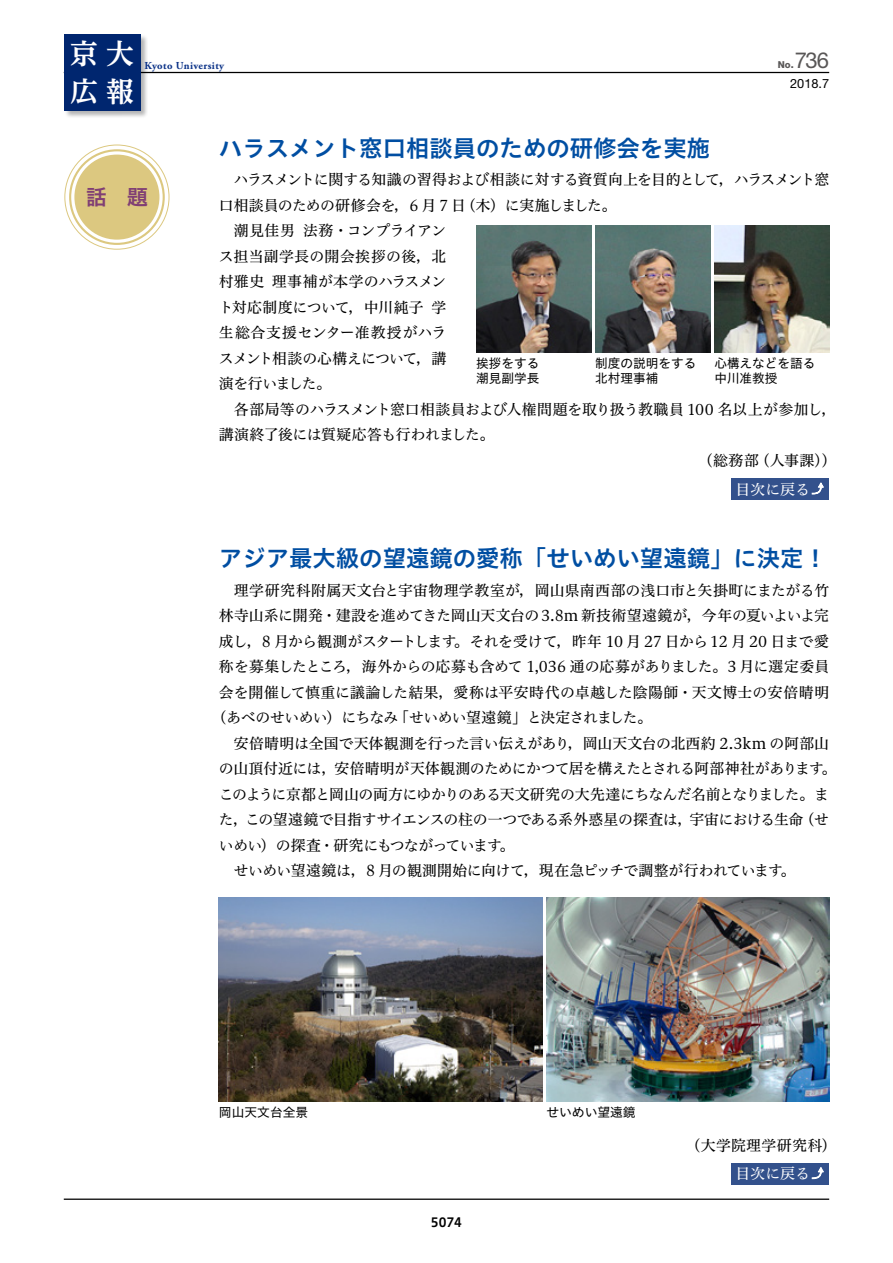
<style>
.page{position:relative;width:893px;height:1263px;background:#fff}
.page>*{position:absolute;margin:0;border:0;box-sizing:border-box;transform-origin:0 0}
.t1{font:700 27.75px/38.2px "UD Reimin Pro";color:#fff}
.t2{font:23.4px "Hiragino UD Sans Std W6";color:#004ea2}
.t3{font:22.05px "Helvetica Neue LT Std";color:#595757}
.t4{font:21.3px "Hiragino UD Sans Std W6";color:#803f74}
.t5{font:14.85px "Hiragino UD Serif Std N W4";letter-spacing:-.02em;color:#000}
.t6{font:14.85px "Hiragino UD Serif Std N W4";letter-spacing:-.045em;color:#000}
.t7{font:14.85px "Hiragino UD Serif Std N W4";letter-spacing:.015em;color:#000}
.t8{font:14.85px/28.8px "Hiragino UD Serif Std N W4";letter-spacing:.01em;color:#000}
.t9{font:14.85px "Hiragino UD Serif Std N W4";letter-spacing:-.04em;color:#000}
.t10{font:14.85px "Hiragino UD Serif Std N W4";letter-spacing:-.055em;color:#000}
.t11{font:14.85px "Hiragino UD Serif Std N W4";letter-spacing:-.06em;color:#000}
.t12{font:14.85px "Hiragino UD Serif Std N W4";letter-spacing:.025em;color:#000}
.t13{font:14.85px "Hiragino UD Serif Std N W4";color:#000}
.t14{font:14.85px "Hiragino UD Serif Std N W4";letter-spacing:.04em;color:#000}
.t15{font:14.85px "Hiragino UD Serif Std N W4";letter-spacing:-.07em;color:#000}
.t16{font:14.85px "Hiragino UD Serif Std N W4";color:#fff}
.t17{font:12.75px/14.9px "Hiragino UD Sans Std W4";color:#000}
.t18{font:12.75px "Helvetica Neue LT Std";color:#000}
.t19{font:12.75px "Hiragino UD Sans Std W6";color:#000}
.t20{font:700 10.65px "Adobe Garamond Pro";letter-spacing:.04em;color:#0c3388}
.t21{font:800 9.6px "Helvetica Neue LT Std";color:#595757}
.s1{font-family:"Shin Go Pr 6 N";font-weight:900}
.s2{color:#fff}
.s3{font-family:"Shin Go Pr 6 N";font-weight:900;color:#fff}
</style>
<div class="page">
<hr style="left:64px;top:1198px;width:765px;height:2px;background:#000">
<hr style="left:64px;top:72px;width:765px;height:1px;background:#000">
<div style="left:64px;top:35px;width:84px;height:84px;background:#000;opacity:.3"></div>
<div style="left:64px;top:34px;width:76px;height:77px;background:#00266f"></div>
<div style="left:69px;top:149px;width:96px;height:96px;border:2px solid #dcc880;border-radius:50%"></div>
<div style="left:74px;top:155px;width:85px;height:85px;background:#dcc880;border-radius:50%"></div>
<div style="left:731px;top:478px;width:98px;height:22px;background:#33518c"></div>
<svg style="left:811px;top:482px;width:13px;height:13px"></svg>
<div style="left:731px;top:1163px;width:98px;height:21px;background:#33518c"></div>
<svg style="left:811px;top:1167px;width:13px;height:13px"></svg>
<img style="left:714px;top:225px;width:115px;height:128px">
<img style="left:595px;top:225px;width:115px;height:128px">
<img style="left:476px;top:225px;width:115px;height:128px">
<img style="left:219px;top:897px;width:323px;height:204px">
<img style="left:546px;top:897px;width:283px;height:204px">
<h1 class="t1" style="left:70px;top:34px;width:65px">京大広報</h1>
<p class="t20" style="left:145px;top:59px;width:81px">Kyoto University</p>
<p class="t21" style="left:778px;top:59px;width:17px">No.</p>
<h3 class="t3" style="left:795px;top:47px;width:36px">736</h3>
<p class="t18" style="left:790px;top:76px;width:41px">2018.7</p>
<h3 class="t4" style="left:86px;top:181px;width:64px">話　題</h3>
<h2 class="t2" style="left:219px;top:130px;width:493px">ハラスメント窓口相談員のための研修会を実施</h2>
<p class="t10" style="left:234px;top:168px;width:597px">ハラスメントに関する知識の習得および相談に対する資質向上を目的として，ハラスメント窓</p>
<p class="t5" style="left:219px;top:194px;width:399px">口相談員のための研修会を，6 月 7 日（木）に実施しました。</p>
<p class="t5" style="left:234px;top:219px;width:214px">潮見佳男 法務・コンプライアン</p>
<p class="t12" style="left:219px;top:245px;width:229px">ス担当副学長の開会挨拶の後，北</p>
<p class="t7" style="left:219px;top:270px;width:229px">村雅史 理事補が本学のハラスメン</p>
<p class="t13" style="left:219px;top:296px;width:229px">ト対応制度について，中川純子 学</p>
<p class="t14" style="left:219px;top:322px;width:229px">生総合支援センター准教授がハラ</p>
<p class="t11" style="left:219px;top:347px;width:229px">スメント相談の心構えについて，講</p>
<p class="t15" style="left:219px;top:373px;width:114px">演を行いました。</p>
<p class="t5" style="left:234px;top:398px;width:604px">各部局等のハラスメント窓口相談員および人権問題を取り扱う教職員 100 名以上が参加し，</p>
<p class="t5" style="left:219px;top:424px;width:277px">講演終了後には質疑応答も行われました。</p>
<p class="t5" style="left:698px;top:449px;width:140px">（総務部（人事課））</p>
<p class="t16" style="left:736px;top:478px;width:91px">目次に戻る<span class="s1">⤴</span></p>
<p class="t17" style="left:714px;top:355px;width:103px">心構えなどを語る中川准教授</p>
<p class="t17" style="left:595px;top:355px;width:103px">制度の説明をする北村理事補</p>
<p class="t17" style="left:476px;top:355px;width:65px">挨拶をする潮見副学長</p>
<h2 class="t2" style="left:219px;top:540px;width:610px">アジア最大級の望遠鏡の愛称「せいめい望遠鏡」に決定！</h2>
<p class="t8" style="left:234px;top:575px;width:597px">理学研究科附属天文台と宇宙物理学教室が，岡山県南西部の浅口市と矢掛町にまたがる竹</p>
<p class="t5" style="left:219px;top:604px;width:612px">林寺山系に開発・建設を進めてきた岡山天文台の3.8m 新技術望遠鏡が，今年の夏いよいよ完</p>
<p class="t9" style="left:219px;top:630px;width:612px">成し，8 月から観測がスタートします。それを受けて，昨年 10 月 27 日から12 月 20 日まで愛</p>
<p class="t5" style="left:219px;top:655px;width:612px">称を募集したところ，海外からの応募も含めて 1,036 通の応募がありました。3 月に選定委員</p>
<p class="t7" style="left:219px;top:681px;width:624px">会を開催して慎重に議論した結果，愛称は平安時代の卓越した陰陽師・天文博士の安倍晴明　</p>
<p class="t6" style="left:212px;top:706px;width:442px">（あべのせいめい）にちなみ「せいめい望遠鏡」と決定されました。</p>
<p class="t5" style="left:234px;top:732px;width:597px">安倍晴明は全国で天体観測を行った言い伝えがあり，岡山天文台の北西約 2.3km の阿部山</p>
<p class="t5" style="left:219px;top:757px;width:619px">の山頂付近には，安倍晴明が天体観測のためにかつて居を構えたとされる阿部神社があります。</p>
<p class="t6" style="left:219px;top:783px;width:612px">このように京都と岡山の両方にゆかりのある天文研究の大先達にちなんだ名前となりました。ま</p>
<p class="t5" style="left:219px;top:808px;width:612px">た，この望遠鏡で目指すサイエンスの柱の一つである系外惑星の探査は，宇宙における生命（せ</p>
<p class="t6" style="left:219px;top:834px;width:297px">いめい）の探査・研究にもつながっています。</p>
<p class="t5" style="left:234px;top:859px;width:563px">せいめい望遠鏡は，8 月の観測開始に向けて，現在急ピッチで調整が行われています。</p>
<p class="t17" style="left:219px;top:1104px;width:91px">岡山天文台全景</p>
<p class="t17" style="left:546px;top:1104px;width:91px">せいめい望遠鏡</p>
<p class="t19" style="left:431px;top:1213px;width:33px">5074</p>
<p class="t8" style="left:736px;top:1130px;width:102px;text-indent:-50px">（大学院理学研究科）<span class="s2">目次に戻る</span><span class="s3">⤴</span></p>
</div>
